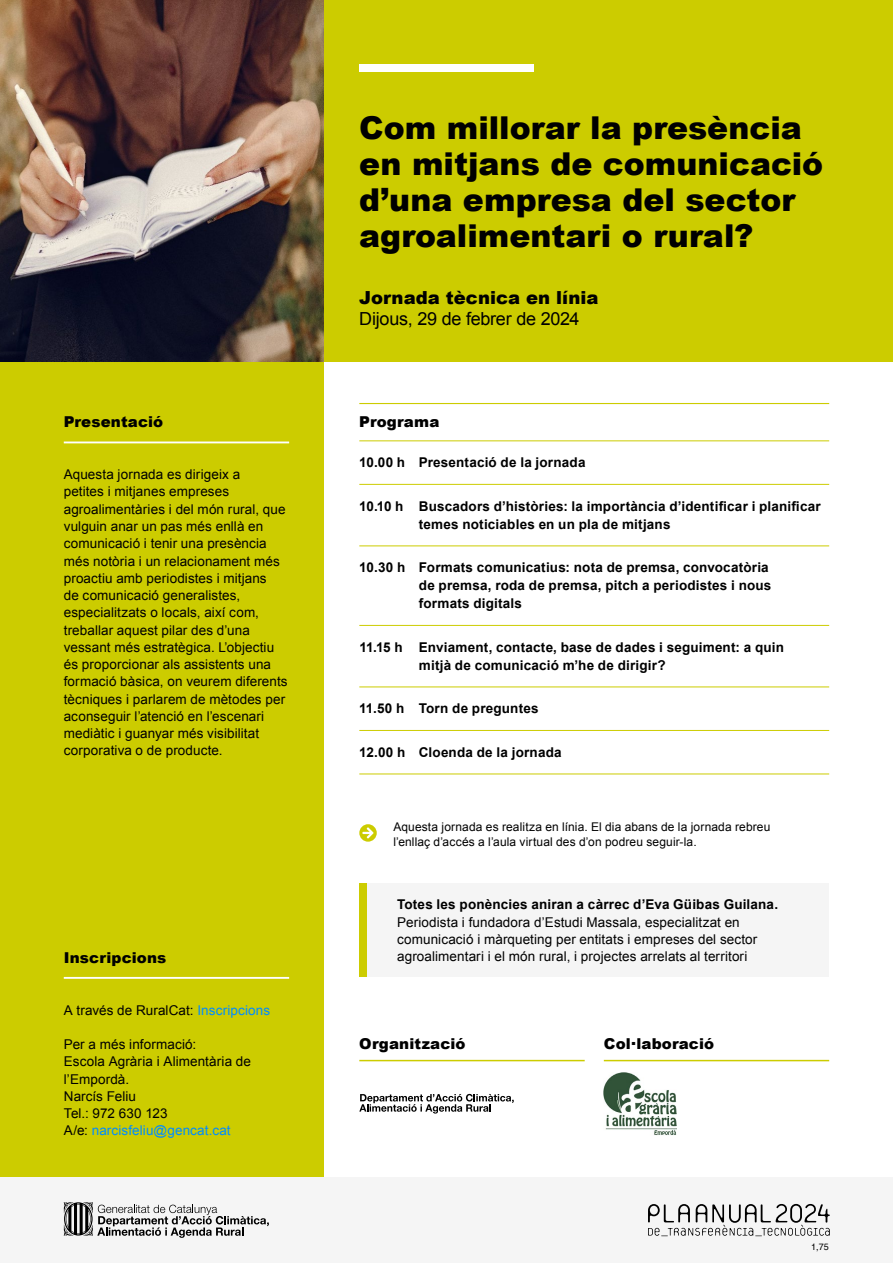
<style>
.page{position:relative;width:893px;height:1263px;background:#fff}
.page>*{position:absolute;margin:0;border:0;box-sizing:border-box;transform-origin:0 0}
.t1{font:900 31.5px/36px "Arial";color:#000}
.t2{font:18px "Arial";letter-spacing:-.015em;color:#000}
.t3{font:900 18px "Arial";letter-spacing:.005em;color:#000}
.t4{font:900 15px "Arial";letter-spacing:.01em;color:#000}
.P4{font:13.5px/17.2px "Arial";letter-spacing:.005em;color:#000}
.P1{font:700 13.5px/18px "Arial";letter-spacing:.015em;color:#000}
.P4-2{font:13.5px "Arial";letter-spacing:.005em;color:#008cff}
.P4-3{font:12px/15px "Arial";letter-spacing:.01em;color:#000}
.t5{font:9px "Helvetica";color:#000}
.s1{color:#008cff}
.s2{color:#000}
.s3{font-weight:700}
</style>
<div class="page">
<div style="left:0;top:361px;width:323px;height:817px;background:#cc0"></div>
<div style="left:323px;top:0;width:570px;height:361px;background:#cc0"></div>
<div style="left:0;top:1178px;width:893px;height:85px;background:#f5f5f5"></div>
<svg style="left:648px;top:1204px;width:182px;height:32px"></svg>
<svg style="left:64px;top:1202px;width:205px;height:36px"></svg>
<div style="left:359px;top:64px;width:175px;height:7px;background:#fff"></div>
<hr style="left:359px;top:403px;width:470px;height:1px;background:#cc0">
<hr style="left:359px;top:440px;width:470px;height:1px;background:#cc0">
<hr style="left:359px;top:484px;width:470px;height:1px;background:#cc0">
<hr style="left:359px;top:545px;width:470px;height:1px;background:#cc0">
<hr style="left:359px;top:625px;width:470px;height:1px;background:#cc0">
<hr style="left:359px;top:686px;width:470px;height:1px;background:#cc0">
<hr style="left:359px;top:730px;width:470px;height:1px;background:#cc0">
<hr style="left:359px;top:773px;width:470px;height:1px;background:#cc0">
<hr style="left:64px;top:441px;width:225px;height:2px;background:#fff">
<hr style="left:64px;top:977px;width:225px;height:2px;background:#fff">
<hr style="left:359px;top:1060px;width:226px;height:1px;background:#cc0">
<hr style="left:604px;top:1060px;width:225px;height:1px;background:#cc0">
<svg style="left:359px;top:824px;width:18px;height:18px"></svg>
<div style="left:359px;top:883px;width:470px;height:94px;background:#f5f5f5"></div>
<div style="left:359px;top:883px;width:8px;height:94px;background:#cc0"></div>
<img style="left:0;top:0;width:323px;height:361px">
<svg style="left:359px;top:1094px;width:155px;height:19px"></svg>
<img style="left:604px;top:1072px;width:73px;height:63px">
<h6 class="t4" style="left:64px;top:411px;width:101px">Presentació</h6>
<p class="P4" style="left:64px;top:466px;width:225px">Aquesta jornada es dirigeix a<br>petites i mitjanes empreses agroalimentàries i del món rural, que vulguin anar un pas més enllà en comunicació i tenir una presència més notòria i un relacionament més proactiu amb periodistes i mitjans<br>de comunicació generalistes, especialitzats o locals, així com, treballar aquest pilar des d’una vessant més estratègica. L’objectiu és proporcionar als assistents una formació bàsica, on veurem diferents tècniques i parlarem de mètodes per aconseguir l’atenció en l’escenari mediàtic i guanyar més visibilitat corporativa o de producte.</p>
<h6 class="t4" style="left:64px;top:947px;width:104px">Inscripcions</h6>
<p class="P4" style="left:64px;top:1001px;width:208px">A través de RuralCat: <span class="s1">Inscripcions</span></p>
<p class="P4" style="left:64px;top:1036px;width:134px">Per a més informació:</p>
<p class="P4" style="left:64px;top:1053px;width:189px">Escola Agrària i Alimentària de l’Empordà.</p>
<p class="P4" style="left:64px;top:1088px;width:74px">Narcís Feliu</p>
<p class="P4" style="left:64px;top:1105px;width:105px">Tel.: 972 630 123</p>
<p class="P4-2" style="left:64px;top:1122px;width:168px"><span class="s2">A/e:</span> narcisfeliu@gencat.cat</p>
<h1 class="t1" style="left:359px;top:108px;width:465px">Com millorar la presència en mitjans de comunicació d’una empresa del sector agroalimentari o rural?</h1>
<h2 class="t3" style="left:359px;top:285px;width:241px">Jornada tècnica en línia</h2>
<h3 class="t2" style="left:359px;top:307px;width:222px">Dijous, 29 de febrer de 2024</h3>
<h4 class="t4" style="left:359px;top:411px;width:82px">Programa</h4>
<p class="P1" style="left:359px;top:454px;width:228px">10.00 h Presentació de la jornada</p>
<p class="P1" style="left:419px;top:497px;width:403px;text-indent:-60px">10.10 h Buscadors d’històries: la importància d’identificar i planificar temes noticiables en un pla de mitjans</p>
<p class="P1" style="left:419px;top:559px;width:354px;text-indent:-60px">10.30 h Formats comunicatius: nota de premsa, convocatòria de premsa, roda de premsa, pitch a periodistes i nous formats digitals</p>
<p class="P1" style="left:419px;top:638px;width:367px;text-indent:-59px">11.15 h Enviament, contacte, base de dades i seguiment: a quin mitjà de comunicació m’he de dirigir?</p>
<p class="P1" style="left:359px;top:700px;width:181px">11.50 h Torn de preguntes</p>
<p class="P1" style="left:359px;top:743px;width:204px">12.00 h Cloenda de la jornada</p>
<p class="P4-3" style="left:393px;top:819px;width:379px">Aquesta jornada es realitza en línia. El dia abans de la jornada rebreu l’enllaç d’accés a l’aula virtual des d’on podreu seguir-la.</p>
<p class="P4" style="left:397px;top:896px;width:382px"><span class="s3">Totes les ponències aniran a càrrec d’Eva Güibas Guilana.<br></span>Periodista i fundadora d’Estudi Massala, especialitzat en comunicació i màrqueting per entitats i empreses del sector agroalimentari i el món rural, i projectes arrelats al territori</p>
<h5 class="t4" style="left:359px;top:1033px;width:108px">Organització</h5>
<h5 class="t4" style="left:604px;top:1033px;width:112px">Col·laboració</h5>
<p class="t5" style="left:811px;top:1241px;width:19px">1,75</p>
</div>
